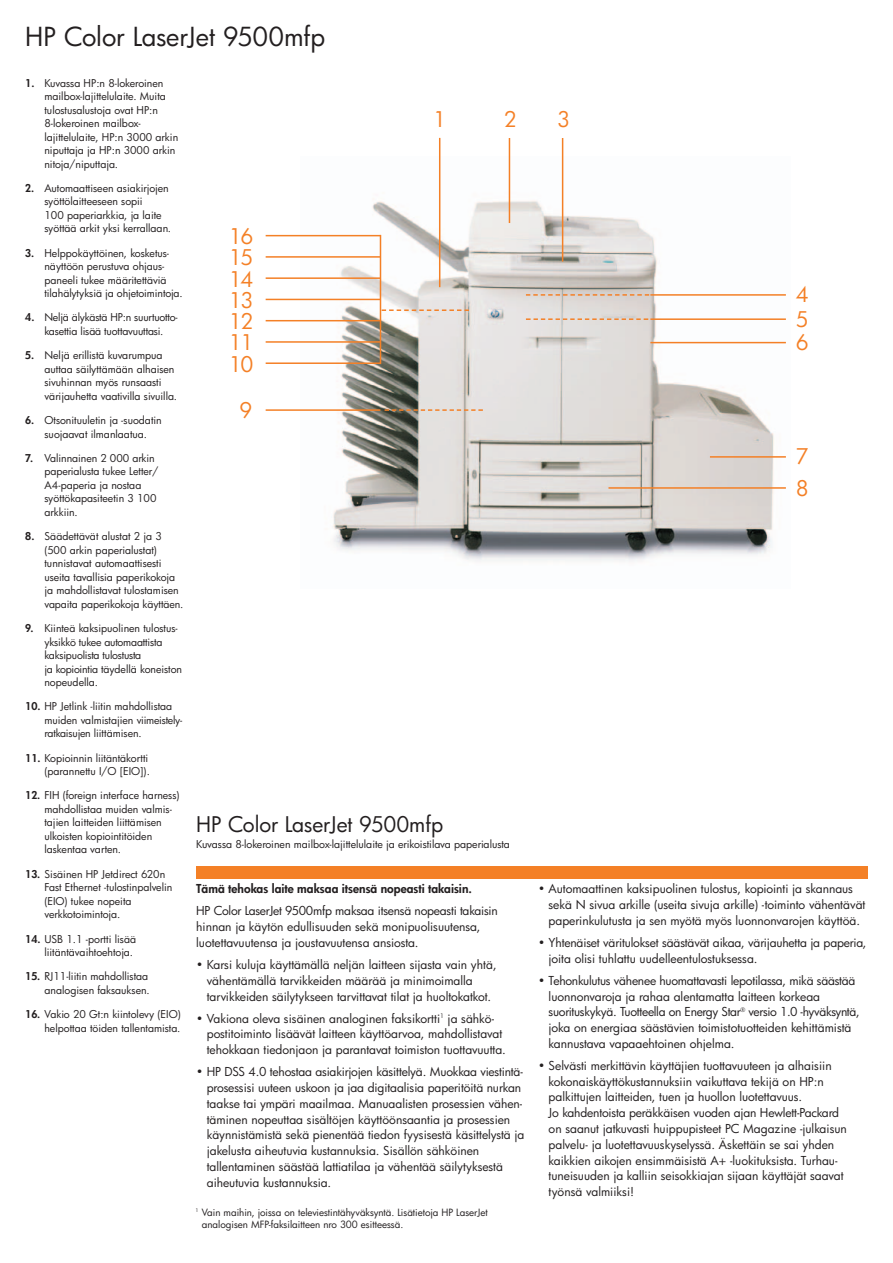
<style>
.page{position:relative;width:893px;height:1263px;background:#fff}
.page>*{position:absolute;margin:0;border:0;box-sizing:border-box;transform-origin:0 0}
.t1{font:25.5px "Futura";color:#231f20}
.t2{font:21px/21.3px "Futura";letter-spacing:-.06em;color:#f48026;text-align:justify}
.t3{font:21px "Futura";color:#231f20}
.t4{font:12px/15.8px "Futura";letter-spacing:-.005em;color:#231f20}
.t5{font:800 12px "Futura";color:#231f20}
.t6{font:10.5px/13.5px "Futura";color:#231f20}
.t7{font:10.5px/13.5px "Futura";letter-spacing:-.02em;color:#231f20;text-align:center}
.t8{font:9.75px/12px "Futura";color:#231f20}
.s1{font-weight:800}
</style>
<div class="page">
<div style="left:196px;top:866px;width:671px;height:13px;background:#f48026"></div>
<img style="left:301px;top:157px;width:485px;height:404px">
<hr style="left:439px;top:138px;width:1px;height:149px;background:#f48026">
<hr style="left:509px;top:138px;width:1px;height:85px;background:#f48026">
<hr style="left:562px;top:138px;width:1px;height:124px;background:#f48026">
<hr style="left:608px;top:487px;width:178px;height:2px;background:#f48026">
<hr style="left:710px;top:456px;width:76px;height:2px;background:#f48026">
<hr style="left:650px;top:342px;width:136px;height:1px;background:#f48026">
<hr style="left:650px;top:318px;width:136px;height:2px;background:#f48026">
<svg style="left:526px;top:318px;width:122px;height:2px"></svg>
<hr style="left:650px;top:294px;width:136px;height:2px;background:#f48026">
<svg style="left:526px;top:294px;width:123px;height:2px"></svg>
<hr style="left:266px;top:235px;width:114px;height:1px;background:#f48026">
<hr style="left:380px;top:235px;width:1px;height:129px;background:#f48026">
<hr style="left:266px;top:256px;width:114px;height:2px;background:#f48026">
<svg style="left:382px;top:309px;width:87px;height:2px"></svg>
<hr style="left:266px;top:277px;width:114px;height:2px;background:#f48026">
<hr style="left:266px;top:299px;width:114px;height:1px;background:#f48026">
<hr style="left:266px;top:320px;width:114px;height:1px;background:#f48026">
<hr style="left:266px;top:341px;width:114px;height:2px;background:#f48026">
<hr style="left:266px;top:362px;width:114px;height:2px;background:#f48026">
<hr style="left:266px;top:409px;width:114px;height:2px;background:#f48026">
<svg style="left:385px;top:409px;width:98px;height:2px"></svg>
<h1 class="t1" style="left:25px;top:25px;width:301px">HP Color LaserJet 9500mfp</h1>
<p class="t6" style="left:44px;top:77px;width:135px;text-indent:-19px"><span class="s1">1.</span> Kuvassa HP:n 8-lokeroinen mailbox-lajittelulaite. Muita tulostusalustoja ovat HP:n<br>8-lokeroinen mailbox&shy;lajittelulaite, HP:n 3000 arkin niputtaja ja HP:n 3000 arkin nitoja/niputtaja.</p>
<p class="t6" style="left:44px;top:182px;width:128px;text-indent:-19px"><span class="s1">2.</span> Automaattiseen asiakirjojen syöttölaitteeseen sopii<br>100 paperiarkkia, ja laite syöttää arkit yksi kerrallaan.</p>
<p class="t6" style="left:44px;top:247px;width:140px;text-indent:-19px"><span class="s1">3.</span> Helppokäyttöinen, kosketus&shy;näyttöön perustuva ohjaus&shy;paneeli tukee määritettäviä tilahälytyksiä ja ohjetoimintoja.</p>
<p class="t7" style="left:25px;top:312px;width:154px"><span class="s1">4.</span> Neljä älykästä HP:n suurtuotto&shy;kasettia lisää tuottavuuttasi.</p>
<p class="t6" style="left:44px;top:350px;width:134px;text-indent:-19px"><span class="s1">5.</span> Neljä erillistä kuvarumpua auttaa säilyttämään alhaisen sivuhinnan myös runsaasti värijauhetta vaativilla sivuilla.</p>
<p class="t6" style="left:25px;top:414px;width:138px;text-align:center"><span class="s1">6.</span> Otsonituuletin ja -suodatin suojaavat ilmanlaatua.</p>
<p class="t6" style="left:44px;top:452px;width:115px;text-indent:-19px"><span class="s1">7.</span> Valinnainen 2 000 arkin paperialusta tukee Letter/<br>A4-paperia ja nostaa syöttökapasiteetin 3 100 arkkiin.</p>
<p class="t6" style="left:44px;top:530px;width:140px;text-indent:-19px"><span class="s1">8.</span> Säädettävät alustat 2 ja 3 (500 arkin paperialustat) tunnistavat automaattisesti useita tavallisia paperikokoja ja mahdollistavat tulostamisen vapaita paperikokoja käyttäen.</p>
<p class="t7" style="left:44px;top:622px;width:139px;text-align:left;text-indent:-19px"><span class="s1">9.</span> Kiinteä kaksipuolinen tulostus&shy;yksikkö tukee automaattista kaksipuolista tulostusta<br>ja kopiointia täydellä koneiston nopeudella.</p>
<p class="t6" style="left:44px;top:701px;width:139px;text-indent:-19px"><span class="s1">10.</span> HP Jetlink -liitin mahdollistaa muiden valmistajien viimeistely&shy;ratkaisujen liittämisen.</p>
<p class="t6" style="left:25px;top:752px;width:126px;text-align:right"><span class="s1">11.</span> Kopioinnin liitäntäkortti (parannettu I/O [EIO]).</p>
<p class="t6" style="left:44px;top:790px;width:137px;text-indent:-19px"><span class="s1">12.</span> FIH (foreign interface harness) mahdollistaa muiden valmis&shy;tajien laitteiden liittämisen ulkoisten kopiointitöiden laskentaa varten.</p>
<p class="t6" style="left:44px;top:868px;width:129px;text-indent:-19px"><span class="s1">13.</span> Sisäinen HP Jetdirect 620n<br>Fast Ethernet -tulostinpalvelin (EIO) tukee nopeita verkkotoimintoja.</p>
<p class="t6" style="left:44px;top:933px;width:93px;text-indent:-19px"><span class="s1">14.</span> USB 1.1 -portti lisää liitäntävaihtoehtoja.</p>
<p class="t6" style="left:25px;top:971px;width:126px;text-align:right"><span class="s1">15.</span> RJ11-liitin mahdollistaa analogisen faksauksen.</p>
<p class="t6" style="left:25px;top:1008px;width:157px;text-align:right"><span class="s1">16.</span> Vakio 20 Gt:n kiintolevy (EIO) helpottaa töiden tallentamista.</p>
<h2 class="t2" style="left:504px;top:110px;width:14px">2</h2>
<h2 class="t2" style="left:557px;top:110px;width:14px">3</h2>
<h2 class="t2" style="left:433px;top:110px;width:14px">1</h2>
<h2 class="t2" style="left:229px;top:227px;width:26px">16<br>15<br>14<br>13<br>12<br>11<br>10</h2>
<h2 class="t2" style="left:240px;top:402px;width:14px">9</h2>
<h2 class="t2" style="left:796px;top:286px;width:14px">4</h2>
<h2 class="t2" style="left:796px;top:310px;width:14px">5</h2>
<h2 class="t2" style="left:796px;top:334px;width:14px">6</h2>
<h2 class="t2" style="left:796px;top:448px;width:14px">7</h2>
<h2 class="t2" style="left:796px;top:479px;width:14px">8</h2>
<h2 class="t3" style="left:196px;top:814px;width:249px">HP Color LaserJet 9500mfp</h2>
<p class="t6" style="left:196px;top:839px;width:315px">Kuvassa 8-lokeroinen mailbox-lajittelulaite ja erikoistilava paperialusta</p>
<p class="t4" style="left:549px;top:882px;width:318px;text-indent:-10px">• Automaattinen kaksipuolinen tulostus, kopiointi ja skannaus sekä N sivua arkille (useita sivuja arkille) -toiminto vähentävät paperinkulutusta ja sen myötä myös luonnonvarojen käyttöä.</p>
<p class="t4" style="left:549px;top:936px;width:319px;text-indent:-10px">• Yhtenäiset väritulokset säästävät aikaa, värijauhetta ja paperia, joita olisi tuhlattu uudelleentulostuksessa.</p>
<p class="t4" style="left:549px;top:973px;width:313px;text-indent:-10px">• Tehonkulutus vähenee huomattavasti lepotilassa, mikä säästää luonnonvaroja ja rahaa alentamatta laitteen korkeaa suorituskykyä. Tuotteella on Energy Star<sup>®</sup> versio 1.0 -hyväksyntä, joka on energiaa säästävien toimistotuotteiden kehittämistä kannustava vapaaehtoinen ohjelma.</p>
<p class="t4" style="left:549px;top:1059px;width:300px;text-indent:-10px">• Selvästi merkittävin käyttäjien tuottavuuteen ja alhaisiin kokonaiskäyttökustannuksiin vaikuttava tekijä on HP:n palkittujen laitteiden, tuen ja huollon luotettavuus.<br>Jo kahdentoista peräkkäisen vuoden ajan Hewlett-Packard on saanut jatkuvasti huippupisteet PC Magazine -julkaisun palvelu- ja luotettavuuskyselyssä. Äskettäin se sai yhden kaikkien aikojen ensimmäisistä A+ -luokituksista. Turhau&shy;tuneisuuden ja kalliin seisokkiajan sijaan käyttäjät saavat työnsä valmiiksi!</p>
<p class="t5" style="left:196px;top:883px;width:277px">Tämä tehokas laite maksaa itsensä nopeasti takaisin.</p>
<p class="t4" style="left:196px;top:904px;width:303px">HP Color LaserJet 9500mfp maksaa itsensä nopeasti takaisin hinnan ja käytön edullisuuden sekä monipuolisuutensa, luotettavuutensa ja joustavuutensa ansiosta.</p>
<p class="t4" style="left:207px;top:958px;width:291px;text-indent:-10px">• Karsi kuluja käyttämällä neljän laitteen sijasta vain yhtä, vähentämällä tarvikkeiden määrää ja minimoimalla tarvikkeiden säilytykseen tarvittavat tilat ja huoltokatkot.</p>
<p class="t4" style="left:207px;top:1011px;width:301px;text-indent:-10px">• Vakiona oleva sisäinen analoginen faksikortti<sup>1</sup> ja sähkö&shy;postitoiminto lisäävät laitteen käyttöarvoa, mahdollistavat tehokkaan tiedonjaon ja parantavat toimiston tuottavuutta.</p>
<p class="t4" style="left:207px;top:1065px;width:319px;text-indent:-10px">• HP DSS 4.0 tehostaa asiakirjojen käsittelyä. Muokkaa viestintä&shy;prosessisi uuteen uskoon ja jaa digitaalisia paperitöitä nurkan taakse tai ympäri maailmaa. Manuaalisten prosessien vähen&shy;täminen nopeuttaa sisältöjen käyttöönsaantia ja prosessien käynnistämistä sekä pienentää tiedon fyysisestä käsittelystä ja jakelusta aiheutuvia kustannuksia. Sisällön sähköinen tallentaminen säästää lattiatilaa ja vähentää säilytyksestä aiheutuvia kustannuksia.</p>
<p class="t8" style="left:202px;top:1207px;width:288px;text-indent:-6px"><sup>1</sup> Vain maihin, joissa on televiestintähyväksyntä. Lisätietoja HP LaserJet analogisen MFP-faksilaitteen nro 300 esitteessä.</p>
</div>
